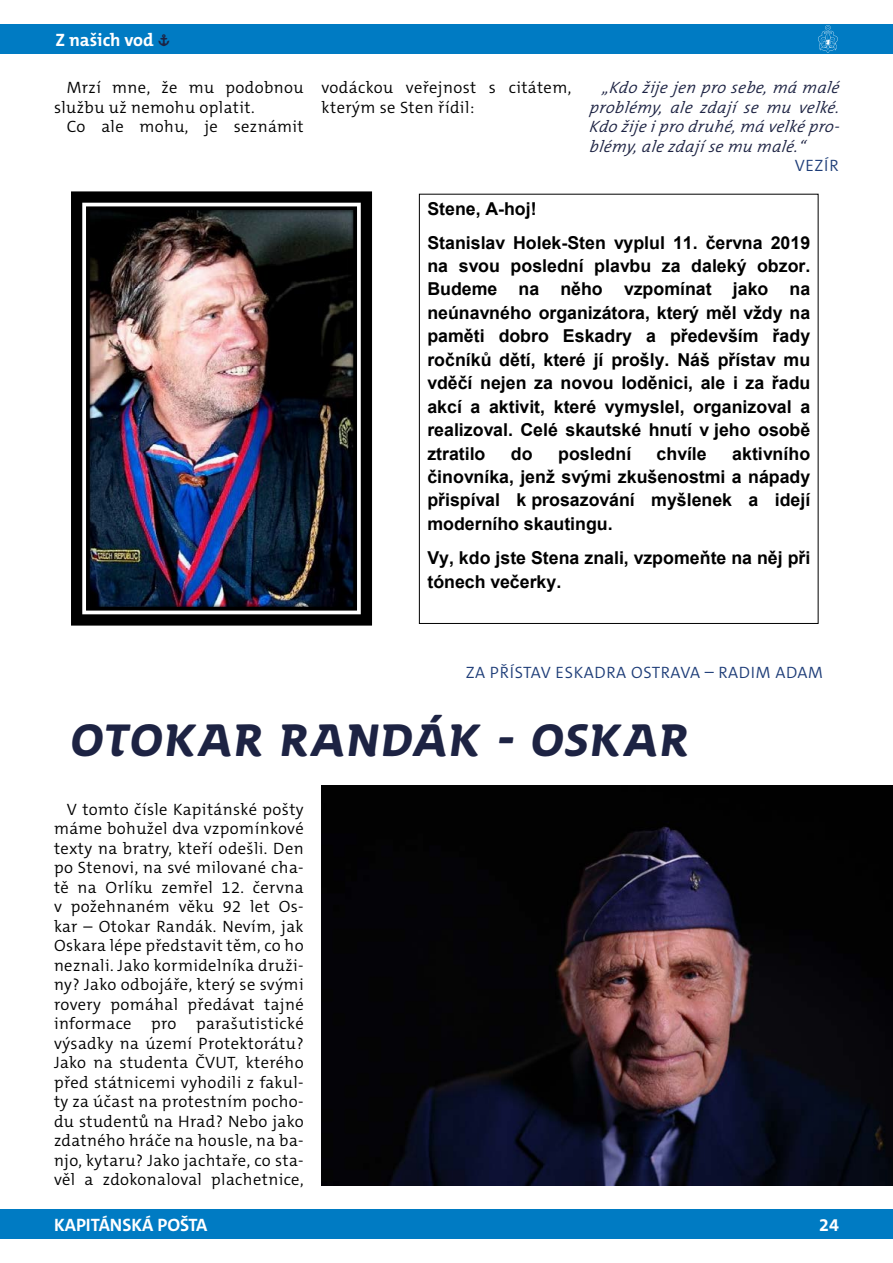
<style>
.page{position:relative;width:893px;height:1263px;background:#fff}
.page>*{position:absolute;margin:0;border:0;box-sizing:border-box;transform-origin:0 0}
.t1{font:700 45px "SKAUT";color:#1d2343}
.t2{font:700 18px "The Mix C5";color:#fff}
.t3{font:700 17.7px/23.4px "Arial";color:#000;text-align:justify}
.t4{font:700 17.7px/33.9px "Arial";color:#000}
.t5{font:300 16.5px/19.5px "The Mix C5";letter-spacing:.025em;color:#000}
.t6{font:italic 300 16.5px/19.5px "The Mix C5";letter-spacing:.025em;color:#1d2343;text-align:justify}
.t7{font:300 16.5px "The Mix C5";letter-spacing:.045em;color:#1e3d78}
.s1{font-family:"SKAUT";font-size:16.5px;color:#1d2343}
.s2{font-style:inherit}
</style>
<div class="page">
<div style="left:0;top:1209px;width:893px;height:30px;background:#007bc3"></div>
<div style="left:0;top:24px;width:893px;height:30px;background:#007bc3"></div>
<svg style="left:818px;top:25px;width:20px;height:28px"></svg>
<img style="left:71px;top:191px;width:301px;height:435px">
<img style="left:321px;top:785px;width:572px;height:400px">
<p class="t2" style="left:55px;top:28px;width:116px">Z našich vod <span class="s1">»</span></p>
<p class="t5" style="left:54px;top:78px;width:251px;text-indent:13px">Mrzí mne, že mu podobnou službu už nemohu oplatit.</p>
<p class="t5" style="left:67px;top:117px;width:238px">Co ale mohu, je seznámit</p>
<p class="t5" style="left:322px;top:78px;width:251px">vodáckou veřejnost s citátem, kterým se Sten řídil:</p>
<p class="t6" style="left:589px;top:78px;width:254px;text-indent:13px">„ Kdo žije jen pro sebe, má malé problémy, ale zdají se mu velké.<br>Kdo žije i pro druhé, má velké pro&shy;blémy, ale zdají se mu malé.“</p>
<p class="t7" style="left:795px;top:155px;width:46px">VEZÍR</p>
<p class="t4" style="left:427px;top:192px;width:384px">Stene, A-hoj!<br>Stanislav Holek-<span class="s2">Sten vyplul 11. června 2019</span></p>
<p class="t3" style="left:427px;top:255px;width:384px">na svou poslední plavbu za daleký obzor.<br>Budeme na něho vzpomínat jako na neúnavného organizátora, který měl vždy na paměti dobro Eskadry a především řady ročníků dětí, které jí prošly. Náš přístav mu vděčí nejen za novou loděnici, ale i za řadu akcí a aktivit, které vymyslel, organizoval a realizoval. Celé skautské hnutí v jeho osobě ztratilo</p>
<p class="t3" style="left:427px;top:442px;width:384px;text-indent:305px">aktivního činovníka, jenž svými zkušenostmi a nápady přispíval k prosazování myšlenek a idejí moderního <span class="s2">skautingu.</span></p>
<p class="t3" style="left:427px;top:546px;width:384px;line-height:24.3px">Vy, kdo jste Stena znali, vzpomeňte na něj při tónech večerky.</p>
<p class="t3" style="left:511px;top:442px;width:23px">do</p>
<p class="t3" style="left:558px;top:442px;width:75px">poslední</p>
<p class="t3" style="left:657px;top:442px;width:52px">chvíle</p>
<p class="t7" style="left:466px;top:662px;width:359px">ZA PŘÍSTAV ESKADRA OSTRAVA – RADIM ADAM</p>
<h1 class="t1" style="left:68px;top:713px;width:628px">OTOKAR RANDÁK - OSKAR</h1>
<p class="t5" style="left:54px;top:799px;width:251px;text-align:justify;text-indent:13px">V tomto čísle Kapitánské pošty máme bohužel dva vzpomínkové texty na bratry, kteří odešli. Den po Stenovi, na své milované cha&shy;tě na Orlíku zemřel 12. června v požehnaném věku 92 let Os&shy;kar – Otokar Randák. Nevím, jak Oskara lépe představit těm, co ho neznali. Jako kormidelníka druži&shy;ny? Jako odbojáře, který se svými rovery pomáhal předávat tajné informace pro parašutistické výsadky na území Protektorátu?<br>Jako na studenta ČVUT, kterého před státnicemi vyhodili z fakul&shy;ty za účast na protestním pocho&shy;du studentů na Hrad? Nebo jako zdatného hráče na housle, na ba&shy;njo, kytaru? Jako jachtaře, co sta&shy;věl a zdokonaloval plachetnice,</p>
<p class="t2" style="left:54px;top:1213px;width:155px">KAPITÁNSKÁ POŠTA</p>
<p class="t2" style="left:819px;top:1213px;width:21px">24</p>
</div>
